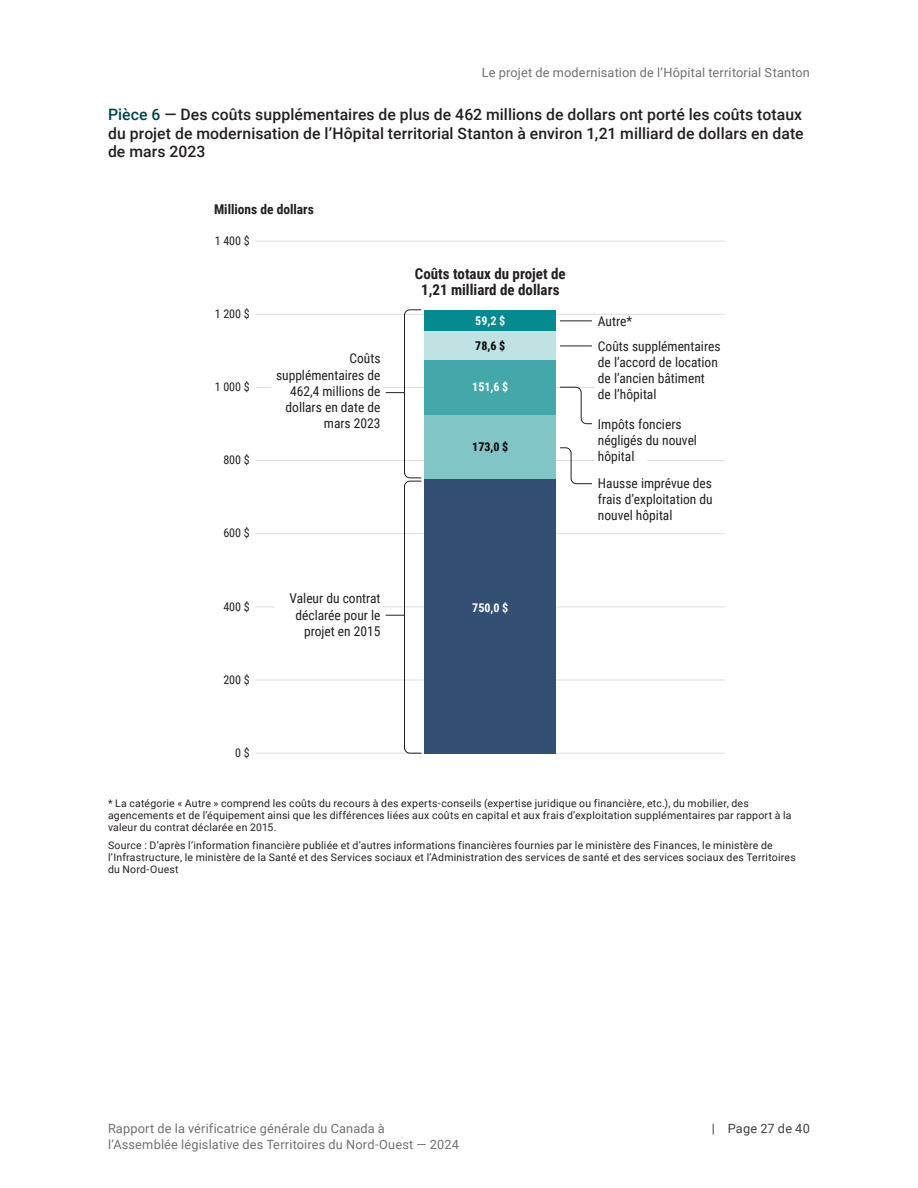
<style>
.page{position:relative;width:918px;height:1188px;background:#fff}
.page>*{position:absolute;margin:0;border:0;box-sizing:border-box;transform-origin:0 0}
.Exhibit_Title{font:500 15.75px/18.8px "Roboto";letter-spacing:.005em;color:#231f20;text-align:justify}
.t1{font:700 15px/16.5px "Roboto Condensed";color:#231f20;text-align:center}
.t2{font:13.5px/16.2px "Roboto Condensed";color:#231f20}
.t3{font:700 13.5px "Roboto Condensed";color:#231f20}
.t4{font:12.75px/15.8px "Roboto";letter-spacing:.015em;color:#707071}
.t5{font:12.75px "Roboto";letter-spacing:.01em;color:#414042}
.t6{font:12px "Roboto Condensed";color:#231f20}
.t7{font:700 12px/25.3px "Roboto Condensed";color:#fff}
.t8{font:700 12px "Roboto Condensed";color:#000}
.Note___Source{font:10.5px/12px "Roboto";letter-spacing:.02em;color:#231f20}
.s1{color:#034648}
.s2{color:#000}
</style>
<div class="page">
<hr style="left:256px;top:753px;width:469px;height:1px;background:#dcddde">
<hr style="left:256px;top:680px;width:469px;height:1px;background:#dcddde">
<hr style="left:256px;top:607px;width:469px;height:1px;background:#dcddde">
<hr style="left:256px;top:533px;width:469px;height:1px;background:#dcddde">
<hr style="left:256px;top:460px;width:469px;height:1px;background:#dcddde">
<hr style="left:256px;top:387px;width:469px;height:1px;background:#dcddde">
<hr style="left:256px;top:314px;width:469px;height:1px;background:#dcddde">
<hr style="left:256px;top:241px;width:469px;height:1px;background:#dcddde">
<div style="left:425px;top:310px;width:131px;height:21px;background:#058b8f"></div>
<div style="left:425px;top:331px;width:131px;height:29px;background:#c1e2e3"></div>
<div style="left:425px;top:360px;width:131px;height:56px;background:#44a8ab"></div>
<div style="left:425px;top:416px;width:131px;height:63px;background:#82c5c7"></div>
<div style="left:425px;top:479px;width:131px;height:274px;background:#344f74"></div>
<div style="left:595px;top:340px;width:136px;height:60px;background:#fff"></div>
<div style="left:271px;top:372px;width:112px;height:46px;background:#fff"></div>
<div style="left:275px;top:592px;width:108px;height:46px;background:#fff"></div>
<svg style="left:386px;top:309px;width:36px;height:445px"></svg>
<svg style="left:560px;top:447px;width:32px;height:37px"></svg>
<svg style="left:560px;top:386px;width:32px;height:38px"></svg>
<hr style="left:560px;top:320px;width:32px;height:1px;background:#231f20">
<hr style="left:560px;top:346px;width:32px;height:1px;background:#231f20">
<div style="left:595px;top:426px;width:51px;height:45px;background:#fff"></div>
<p class="t4" style="left:482px;top:64px;width:330px">Le projet de modernisation de l’Hôpital territorial Stanton</p>
<p class="Exhibit_Title" style="left:108px;top:104px;width:697px"><span class="s1">Pièce 6</span> — Des coûts supplémentaires de plus de 462 millions de dollars ont porté les coûts totaux du projet de modernisation de l’Hôpital territorial Stanton à environ 1,21 milliard de dollars en date de mars 2023</p>
<p class="t3" style="left:214px;top:200px;width:101px">Millions de dollars</p>
<p class="t6" style="left:215px;top:232px;width:37px">1 400 $</p>
<p class="t6" style="left:215px;top:305px;width:37px">1 200 $</p>
<p class="t6" style="left:215px;top:378px;width:37px">1 000 $</p>
<p class="t6" style="left:223px;top:452px;width:28px">800 $</p>
<p class="t6" style="left:223px;top:525px;width:28px">600 $</p>
<p class="t6" style="left:223px;top:598px;width:28px">400 $</p>
<p class="t6" style="left:223px;top:671px;width:28px">200 $</p>
<p class="t6" style="left:235px;top:744px;width:16px">0 $</p>
<p class="t2" style="left:276px;top:350px;width:106px;text-align:right">Coûts supplémentaires de<br>462,4 millions de dollars en date de mars 2023</p>
<p class="t2" style="left:290px;top:590px;width:93px;text-align:right">Valeur du contrat déclarée pour le projet en 2015</p>
<p class="t1" style="left:415px;top:265px;width:152px">Coûts totaux du projet de<br>1,21 milliard de dollars</p>
<p class="t7" style="left:475px;top:307px;width:31px">59,2 $<br><span class="s2">78,6 $</span></p>
<p class="t7" style="left:472px;top:374px;width:38px">151,6 $</p>
<p class="t8" style="left:472px;top:438px;width:38px">173,0 $</p>
<p class="t7" style="left:472px;top:594px;width:38px">750,0 $</p>
<p class="t2" style="left:598px;top:313px;width:36px">Autre*</p>
<p class="t2" style="left:598px;top:337px;width:124px">Coûts supplémentaires de l’accord de location de l’ancien bâtiment de l’hôpital</p>
<p class="t2" style="left:598px;top:416px;width:101px">Impôts fonciers négligés du nouvel hôpital</p>
<p class="t2" style="left:598px;top:475px;width:116px;text-align:justify">Hausse imprévue des frais d’exploitation du nouvel hôpital</p>
<p class="Note___Source" style="left:108px;top:797px;width:685px">* La catégorie « Autre » comprend les coûts du recours à des experts-conseils (expertise juridique ou financière, etc.), du mobilier, des agencements et de l’équipement ainsi que les différences liées aux coûts en capital et aux frais d’exploitation supplémentaires par rapport à la valeur du contrat déclarée en 2015.</p>
<p class="Note___Source" style="left:108px;top:839px;width:689px">Source : D’après l’information financière publiée et d’autres informations financières fournies par le ministère des Finances, le ministère de l’Infrastructure, le ministère de la Santé et des Services sociaux et l’Administration des services de santé et des services sociaux des Territoires du Nord-Ouest</p>
<p class="t4" style="left:108px;top:1120px;width:352px">Rapport de la vérificatrice générale du Canada à<br>l’Assemblée législative des Territoires du Nord-Ouest — 2024</p>
<p class="t5" style="left:712px;top:1120px;width:100px">| Page 27 de 40</p>
</div>
